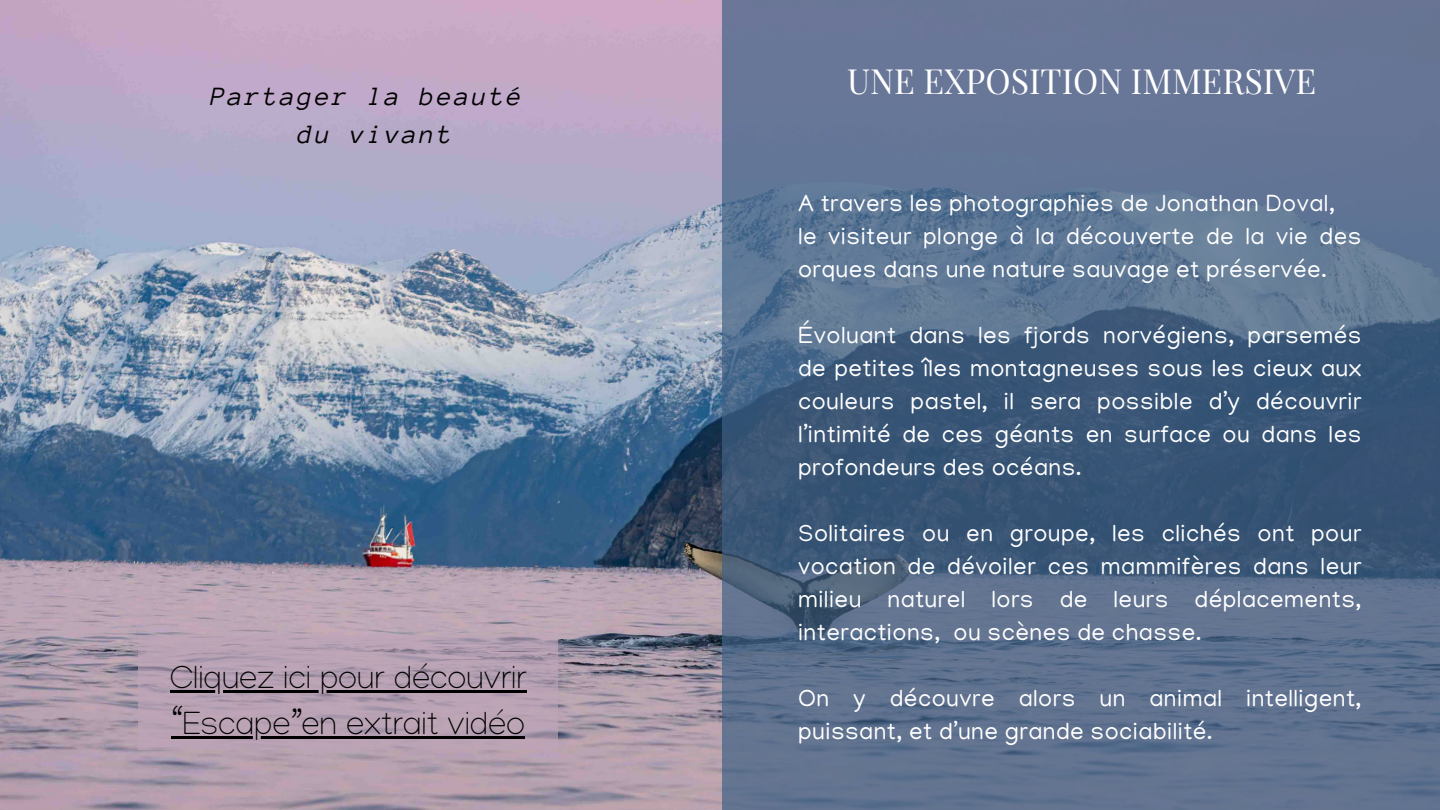
<style>
.page{position:relative;width:1440px;height:810px;background:#fff}
.page>*{position:absolute;margin:0;border:0;box-sizing:border-box;transform-origin:0 0}
.t1{font:34px "Playfair Display";color:#fff}
.t2{font:100 33.2px/45.8px "Manjari";color:#000}
.t3{font:italic 27px "Anonymous Pro";letter-spacing:.1em;color:#000}
.t4{font:24px/33px "Manjari";letter-spacing:.02em;color:#fff}
</style>
<div class="page">
<img style="left:0;top:0;width:722px;height:810px">
<svg style="left:722px;top:0;width:718px;height:810px;background:#556a8a"></svg>
<div style="left:139px;top:635px;width:419px;height:114px;background:#bea5b9"></div>
<hr style="left:170px;top:690px;width:357px;height:3px;background:#000">
<hr style="left:172px;top:736px;width:353px;height:3px;background:#000">
<h3 class="t3" style="left:211px;top:83px;width:313px">Partager la beauté</h3>
<p class="t3" style="left:298px;top:121px;width:156px">du vivant</p>
<p class="t2" style="left:170px;top:660px;width:358px">Cliquez ici pour découvrir “Escape”en extrait vidéo</p>
<p class="t1" style="left:847px;top:57px;width:471px">UNE EXPOSITION IMMERSIVE</p>
<h2 class="t4" style="left:798px;top:190px;width:538px">A travers les photographies de Jonathan Doval,</h2>
<h1 class="t4" style="left:798px;top:223px;width:565px">le visiteur plonge à la découverte de la vie des orques dans une nature sauvage et préservée.</h1>
<p class="t4" style="left:798px;top:322px;width:565px;text-align:justify">Évoluant dans les fjords norvégiens, parsemés de petites îles montagneuses sous les cieux aux couleurs pastel, il sera possible d’y découvrir l’intimité de ces géants en surface ou dans les profondeurs des océans.</p>
<p class="t4" style="left:798px;top:520px;width:565px;text-align:justify">Solitaires ou en groupe, les clichés ont pour vocation de dévoiler ces mammifères dans leur milieu naturel lors de leurs déplacements, interactions, ou scènes de chasse.</p>
<p class="t4" style="left:798px;top:685px;width:565px">On y découvre alors un animal intelligent, puissant, et d’une grande sociabilité.</p>
</div>
